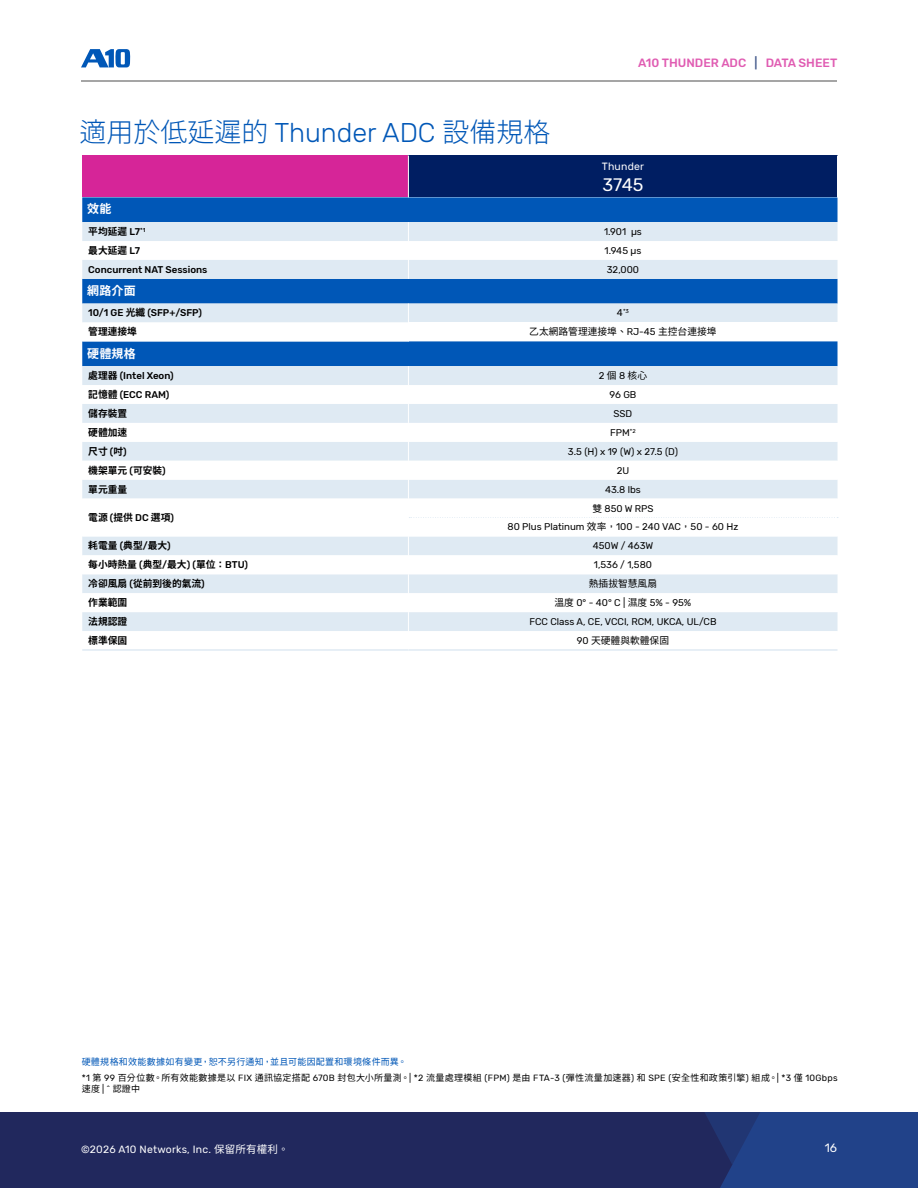
<style>
.page{position:relative;width:918px;height:1188px;background:#fff}
.page>*{position:absolute;margin:0;border:0;box-sizing:border-box;transform-origin:0 0}
.L2_Head{font:300 27px "Taipei Sans TC Beta";color:#0057b7}
.Table_Product_Number{font:18px "Rubik";color:#fff}
.t1{font:500 12px "Rubik";color:#e05cb2}
.Table_H1_White{font:700 12px "Taipei Sans TC Beta";letter-spacing:.02em;color:#fff}
.t2{font:12px "Rubik";color:#fff}
.Table_H1_White_Product_Name{font:10.5px "Rubik";letter-spacing:.02em;color:#fff}
.Table_text{font:9.75px "Rubik";color:#000}
.Table_left_column{font:700 9.75px "Taipei Sans TC Beta";color:#000}
.Table_left_column-2{font:500 9.75px "Rubik";color:#000}
.Table_text-2{font:9.75px "Taipei Sans TC Beta";color:#000}
.Fine_Print{font:9px/10.8px "Taipei Sans TC Beta";letter-spacing:.035em;color:#000}
.Fine_Print-2{font:9px "Taipei Sans TC Beta";letter-spacing:.03em;color:#0057b7}
.Table_text-3{font:5.7px "Rubik";color:#000}
.s1{font-family:"Rubik"}
.s2{color:#405689}
.s3{font-family:"Rubik";font-weight:500}
.s4{font-family:"Taipei Sans TC Beta";font-weight:700}
.s5{font-size:9.75px}
.s6{font-family:"Taipei Sans TC Beta"}
</style>
<div class="page">
<div style="left:0;top:1112px;width:918px;height:76px;background:#21285d"></div>
<svg style="left:705px;top:1112px;width:213px;height:76px;background:#213e83"></svg>
<hr style="left:81px;top:81px;width:756px;height:1px;background:#4d4d4d">
<svg style="left:81px;top:49px;width:49px;height:18px"></svg>
<div style="left:82px;top:156px;width:326px;height:41px;background:#d62598"></div>
<div style="left:408px;top:156px;width:430px;height:41px;background:#001e62"></div>
<div style="left:82px;top:197px;width:756px;height:25px;background:#0057b7"></div>
<svg style="left:82px;top:279px;width:756px;height:352px"></svg>
<div style="left:408px;top:322px;width:430px;height:19px;background:#fff"></div>
<hr style="left:408px;top:156px;width:1px;height:41px;background:#fff">
<hr style="left:837px;top:156px;width:1px;height:41px;background:#fff">
<hr style="left:82px;top:649px;width:326px;height:2px;background:#dfeaf3">
<hr style="left:408px;top:649px;width:430px;height:2px;background:#dfeaf3">
<svg style="left:82px;top:222px;width:756px;height:57px"></svg>
<svg style="left:408px;top:304px;width:1px;height:18px"></svg>
<svg style="left:408px;top:366px;width:430px;height:265px"></svg>
<p class="L2_Head" style="left:79px;top:117px;width:473px">適用於低延遲的 <span class="s1">Thunder ADC</span> 設備規格</p>
<p class="t1" style="left:638px;top:56px;width:201px">A10 THUNDER ADC <span class="s2">|</span> DATA SHEET</p>
<p class="Table_H1_White_Product_Name" style="left:602px;top:160px;width:44px">Thunder</p>
<p class="Table_Product_Number" style="left:602px;top:174px;width:43px">3745</p>
<p class="Table_H1_White" style="left:87px;top:202px;width:26px">效能</p>
<p class="Table_left_column" style="left:88px;top:226px;width:59px">平均延遲 <span class="s3">L7</span><sup>*1</sup></p>
<p class="Table_text" style="left:604px;top:226px;width:39px">1.901 µs</p>
<p class="Table_left_column" style="left:88px;top:245px;width:53px">最大延遲 <span class="s3">L7</span></p>
<p class="Table_text" style="left:605px;top:245px;width:38px">1.945 µs</p>
<p class="Table_left_column-2" style="left:88px;top:264px;width:121px">Concurrent NAT Sessions</p>
<p class="Table_text" style="left:607px;top:264px;width:34px">32,000</p>
<p class="Table_H1_White" style="left:87px;top:284px;width:50px">網路介面</p>
<p class="Table_left_column-2" style="left:88px;top:308px;width:115px">10/1 GE <span class="s4">光纖</span> (SFP+/SFP)</p>
<p class="Table_text-3" style="left:617px;top:308px;width:13px"><span class="s5">4</span>*3</p>
<p class="Table_left_column" style="left:88px;top:326px;width:50px">管理連接埠</p>
<p class="Table_text-2" style="left:529px;top:326px;width:189px">乙太網路管理連接埠、<span class="s1">RJ-45</span> 主控台連接埠</p>
<p class="Table_H1_White" style="left:87px;top:346px;width:50px">硬體規格</p>
<p class="Table_left_column-2" style="left:88px;top:370px;width:87px"><span class="s4">處理器</span> (Intel Xeon)</p>
<p class="Table_text-2" style="left:599px;top:370px;width:50px"><span class="s1">2</span> 個 <span class="s1">8</span> 核心</p>
<p class="Table_left_column-2" style="left:88px;top:389px;width:83px"><span class="s4">記憶體</span> (ECC RAM)</p>
<p class="Table_text" style="left:609px;top:389px;width:29px">96 GB</p>
<p class="Table_left_column" style="left:88px;top:408px;width:40px">儲存裝置</p>
<p class="Table_text" style="left:614px;top:408px;width:20px">SSD</p>
<p class="Table_left_column" style="left:88px;top:427px;width:40px">硬體加速</p>
<p class="Table_text" style="left:610px;top:427px;width:27px">FPM<sup>*2</sup></p>
<p class="Table_left_column" style="left:88px;top:446px;width:40px">尺寸 <span class="s3">(</span>吋<span class="s3">)</span></p>
<p class="Table_text" style="left:568px;top:446px;width:111px">3.5 (H) x 19 (W) x 27.5 (D)</p>
<p class="Table_left_column" style="left:88px;top:465px;width:79px">機架單元 <span class="s3">(</span>可安裝<span class="s3">)</span></p>
<p class="Table_text" style="left:617px;top:465px;width:14px">2U</p>
<p class="Table_left_column" style="left:88px;top:484px;width:40px">單元重量</p>
<p class="Table_text" style="left:605px;top:484px;width:37px">43.8 lbs</p>
<p class="Table_left_column" style="left:88px;top:512px;width:87px">電源 <span class="s3">(</span>提供 <span class="s3">DC</span> 選項<span class="s3">)</span></p>
<p class="Table_text" style="left:592px;top:503px;width:63px"><span class="s6">雙</span> 850 W RPS</p>
<p class="Table_text" style="left:508px;top:522px;width:232px">80 Plus Platinum <span class="s6">效率，</span>100 - 240 VAC<span class="s6">，</span>50 - 60 Hz</p>
<p class="Table_left_column" style="left:88px;top:540px;width:84px">耗電量 <span class="s3">(</span>典型<span class="s3">/</span>最大<span class="s3">)</span></p>
<p class="Table_text" style="left:593px;top:540px;width:62px">450W / 463W</p>
<p class="Table_left_column" style="left:88px;top:559px;width:161px">每小時熱量 <span class="s3">(</span>典型<span class="s3">/</span>最大<span class="s3">) (</span>單位：<span class="s3">BTU)</span></p>
<p class="Table_text" style="left:594px;top:559px;width:60px">1,536 / 1,580</p>
<p class="Table_left_column" style="left:88px;top:578px;width:118px">冷卻風扇 <span class="s3">(</span>從前到後的氣流<span class="s3">)</span></p>
<p class="Table_text-2" style="left:589px;top:578px;width:70px">熱插拔智慧風扇</p>
<p class="Table_left_column" style="left:88px;top:597px;width:40px">作業範圍</p>
<p class="Table_text" style="left:555px;top:597px;width:138px"><span class="s6">溫度</span> 0° - 40° C | <span class="s6">濕度</span> 5% - 95%</p>
<p class="Table_left_column" style="left:88px;top:616px;width:40px">法規認證</p>
<p class="Table_text" style="left:529px;top:616px;width:189px">FCC Class A, CE, VCCI, RCM, UKCA, UL/CB</p>
<p class="Table_left_column" style="left:88px;top:635px;width:40px">標準保固</p>
<p class="Table_text-2" style="left:577px;top:635px;width:94px"><span class="s1">90</span> 天硬體與軟體保固</p>
<p class="Fine_Print-2" style="left:82px;top:1056px;width:327px">硬體規格和效能數據如有變更，恕不另行通知，並且可能因配置和環境條件而異。</p>
<p class="Fine_Print" style="left:82px;top:1072px;width:757px"><span class="s1">*1</span> 第 <span class="s1">99</span> 百分位數。所有效能數據是以 <span class="s1">FIX</span> 通訊協定搭配 <span class="s1">670B</span> 封包大小所量測。<span class="s1">| *2</span> 流量處理模組 <span class="s1">(FPM)</span> 是由 <span class="s1">FTA-3 (</span>彈性流量加速器<span class="s1">)</span> 和 <span class="s1">SPE (</span>安全性和政策引擎<span class="s1">)</span> 組成。<span class="s1">| *3</span> 僅 <span class="s1">10Gbps</span>速度 <span class="s1">| ^</span> 認證中</p>
<p class="Table_H1_White_Product_Name" style="left:81px;top:1144px;width:209px">©2026 A10 Networks, Inc. <span class="s6">保留所有權利。</span></p>
<p class="t2" style="left:825px;top:1141px;width:14px">16</p>
</div>
